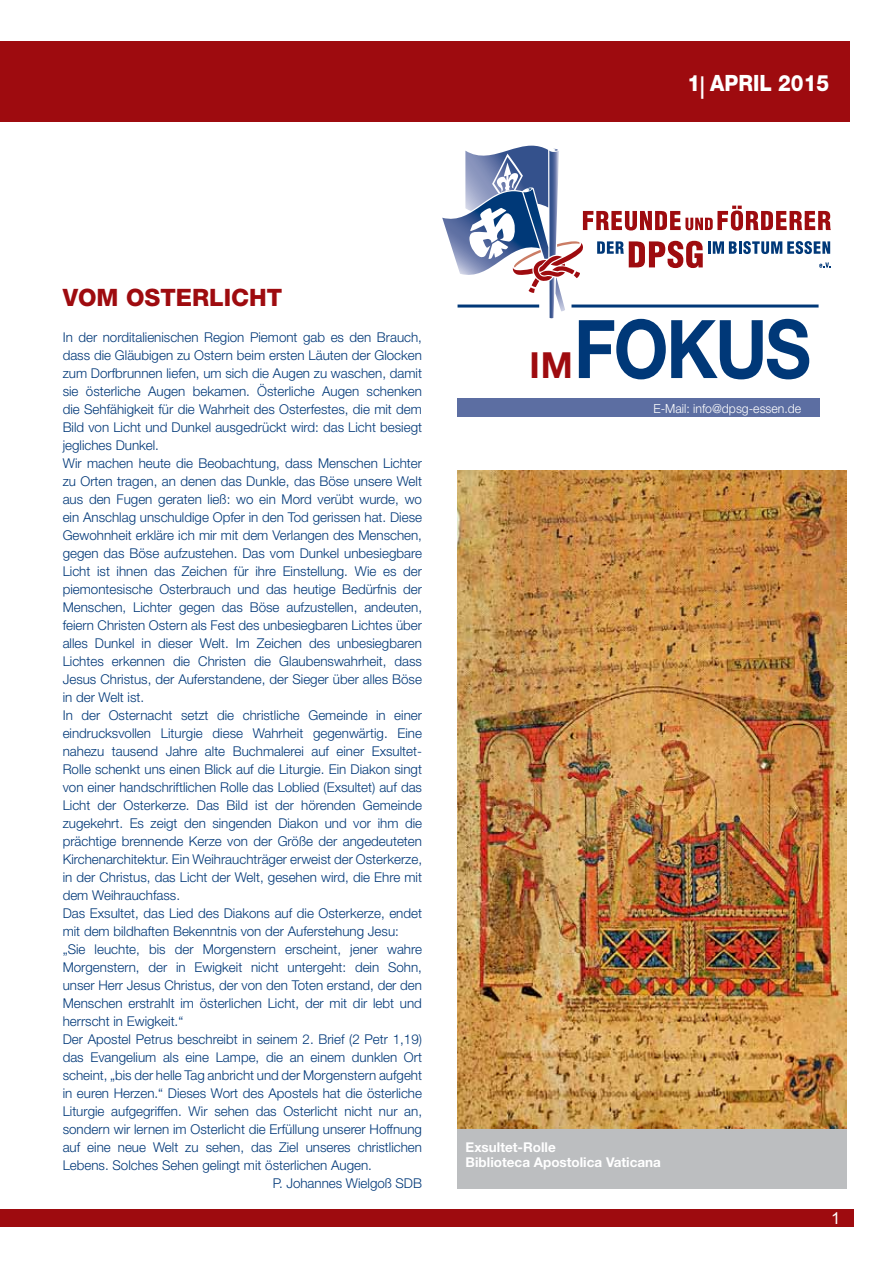
<style>
.page{position:relative;width:893px;height:1263px;background:#fff}
.page>*{position:absolute;margin:0;border:0;box-sizing:border-box;transform-origin:0 0}
.t1{font:700 81px "Helvetica Neue LT Pro";letter-spacing:-.03em;color:#003878;scale:.87 1}
.t2{font:700 36px "Helvetica Neue LT Pro";color:#9e0b0f}
.t3{font:800 24px "Helvetica Neue LT Pro";color:#9e0b0f}
.t4{font:800 22.5px "Helvetica Neue LT Pro";color:#fff;scale:.9 1}
.t5{font:16.5px "Arial";color:#fff}
.t6{font:300 13.5px "Helvetica Neue LT Pro";color:#003878}
.t7{font:700 13.5px/15px "Helvetica Neue LT Pro";color:#fff}
.t8{font:300 12.6px "Helvetica Neue LT Pro";color:#fff}
.s1{font-weight:700}
</style>
<div class="page">
<div style="left:0;top:41px;width:850px;height:80px;background:#9e0b0f"></div>
<div style="left:0;top:1210px;width:854px;height:17px;background:#9e0b0f"></div>
<div style="left:457px;top:1126px;width:390px;height:62px;background:#bcbec0"></div>
<div style="left:458px;top:399px;width:362px;height:18px;background:#5c6ea2"></div>
<img style="left:457px;top:471px;width:389px;height:657px">
<svg style="left:442px;top:146px;width:389px;height:172px"></svg>
<h3 class="t4" style="left:687px;top:70px;width:159px">1<span class="s1">|</span> APRIL 2015</h3>
<h3 class="t3" style="left:63px;top:283px;width:221px">VOM OSTERLICHT</h3>
<p class="t6" style="left:63px;top:329px;width:361px">In der norditalienischen Region Piemont gab es den Brauch,</p>
<p class="t6" style="left:63px;top:347px;width:361px">dass die Gläubigen zu Ostern beim ersten Läuten der Glocken</p>
<p class="t6" style="left:63px;top:365px;width:361px">zum Dorfbrunnen liefen, um sich die Augen zu waschen, damit</p>
<p class="t6" style="left:63px;top:383px;width:361px">sie österliche Augen bekamen. Österliche Augen schenken</p>
<p class="t6" style="left:63px;top:401px;width:361px">die Sehfähigkeit für die Wahrheit des Osterfestes, die mit dem</p>
<p class="t6" style="left:63px;top:419px;width:361px">Bild von Licht und Dunkel ausgedrückt wird: das Licht besiegt</p>
<p class="t6" style="left:63px;top:437px;width:98px">jegliches Dunkel.</p>
<p class="t6" style="left:63px;top:455px;width:361px">Wir machen heute die Beobachtung, dass Menschen Lichter</p>
<p class="t6" style="left:63px;top:473px;width:361px">zu Orten tragen, an denen das Dunkle, das Böse unsere Welt</p>
<p class="t6" style="left:63px;top:491px;width:361px">aus den Fugen geraten ließ: wo ein Mord verübt wurde, wo</p>
<p class="t6" style="left:63px;top:509px;width:361px">ein Anschlag unschuldige Opfer in den Tod gerissen hat. Diese</p>
<p class="t6" style="left:63px;top:527px;width:361px">Gewohnheit erkläre ich mir mit dem Verlangen des Menschen,</p>
<p class="t6" style="left:63px;top:545px;width:361px">gegen das Böse aufzustehen. Das vom Dunkel unbesiegbare</p>
<p class="t6" style="left:63px;top:563px;width:361px">Licht ist ihnen das Zeichen für ihre Einstellung. Wie es der</p>
<p class="t6" style="left:63px;top:581px;width:361px">piemontesische Osterbrauch und das heutige Bedürfnis der</p>
<p class="t6" style="left:63px;top:599px;width:361px">Menschen, Lichter gegen das Böse aufzustellen, andeuten,</p>
<p class="t6" style="left:63px;top:617px;width:361px">feiern Christen Ostern als Fest des unbesiegbaren Lichtes über</p>
<p class="t6" style="left:63px;top:635px;width:361px">alles Dunkel in dieser Welt. Im Zeichen des unbesiegbaren</p>
<p class="t6" style="left:63px;top:653px;width:361px">Lichtes erkennen die Christen die Glaubenswahrheit, dass</p>
<p class="t6" style="left:63px;top:671px;width:361px">Jesus Christus, der Auferstandene, der Sieger über alles Böse</p>
<p class="t6" style="left:63px;top:689px;width:83px">in der Welt ist.</p>
<p class="t6" style="left:63px;top:707px;width:361px">In der Osternacht setzt die christliche Gemeinde in einer</p>
<p class="t6" style="left:63px;top:725px;width:361px">eindrucksvollen Liturgie diese Wahrheit gegenwärtig. Eine</p>
<p class="t6" style="left:63px;top:743px;width:361px">nahezu tausend Jahre alte Buchmalerei auf einer Exsultet-</p>
<p class="t6" style="left:63px;top:761px;width:361px">Rolle schenkt uns einen Blick auf die Liturgie. Ein Diakon singt</p>
<p class="t6" style="left:63px;top:779px;width:361px">von einer handschriftlichen Rolle das Loblied (Exsultet) auf das</p>
<p class="t6" style="left:63px;top:797px;width:361px">Licht der Osterkerze. Das Bild ist der hörenden Gemeinde</p>
<p class="t6" style="left:63px;top:815px;width:361px">zugekehrt. Es zeigt den singenden Diakon und vor ihm die</p>
<p class="t6" style="left:63px;top:833px;width:361px">prächtige brennende Kerze von der Größe der angedeuteten</p>
<p class="t6" style="left:63px;top:851px;width:361px">Kirchenarchitektur. Ein Weihrauchträger erweist der Osterkerze,</p>
<p class="t6" style="left:63px;top:869px;width:361px">in der Christus, das Licht der Welt, gesehen wird, die Ehre mit</p>
<p class="t6" style="left:63px;top:887px;width:119px">dem Weihrauchfass.</p>
<p class="t6" style="left:63px;top:905px;width:361px">Das Exsultet, das Lied des Diakons auf die Osterkerze, endet</p>
<p class="t6" style="left:63px;top:923px;width:338px">mit dem bildhaften Bekenntnis von der Auferstehung Jesu:</p>
<p class="t6" style="left:63px;top:941px;width:361px">„Sie leuchte, bis der Morgenstern erscheint, jener wahre</p>
<p class="t6" style="left:63px;top:959px;width:361px">Morgenstern, der in Ewigkeit nicht untergeht: dein Sohn,</p>
<p class="t6" style="left:63px;top:977px;width:361px">unser Herr Jesus Christus, der von den Toten erstand, der den</p>
<p class="t6" style="left:63px;top:995px;width:361px">Menschen erstrahlt im österlichen Licht, der mit dir lebt und</p>
<p class="t6" style="left:63px;top:1013px;width:122px">herrscht in Ewigkeit.“</p>
<p class="t6" style="left:63px;top:1031px;width:361px">Der Apostel Petrus beschreibt in seinem 2. Brief (2 Petr 1,19)</p>
<p class="t6" style="left:63px;top:1049px;width:361px">das Evangelium als eine Lampe, die an einem dunklen Ort</p>
<p class="t6" style="left:63px;top:1066px;width:361px">scheint, „bis der helle Tag anbricht und der Morgenstern aufgeht</p>
<p class="t6" style="left:63px;top:1084px;width:361px">in euren Herzen.“ Dieses Wort des Apostels hat die österliche</p>
<p class="t6" style="left:63px;top:1102px;width:361px">Liturgie aufgegriffen. Wir sehen das Osterlicht nicht nur an,</p>
<p class="t6" style="left:63px;top:1120px;width:361px">sondern wir lernen im Osterlicht die Erfüllung unserer Hoffnung</p>
<p class="t6" style="left:63px;top:1138px;width:361px">auf eine neue Welt zu sehen, das Ziel unseres christlichen</p>
<p class="t6" style="left:63px;top:1156px;width:311px">Lebens. Solches Sehen gelingt mit österlichen Augen.</p>
<p class="t6" style="left:273px;top:1174px;width:151px">P. Johannes Wielgoß SDB</p>
<h2 class="t2" style="left:529px;top:342px;width:45px">IM</h2>
<h1 class="t1" style="left:574px;top:298px;width:274px">FOKUS</h1>
<p class="t8" style="left:653px;top:401px;width:149px">E-Mail: info@dpsg-essen.de</p>
<p class="t7" style="left:466px;top:1140px;width:197px">Exsultet-Rolle<br>Biblioteca Apostolica Vaticana</p>
<p class="t5" style="left:831px;top:1207px;width:11px">1</p>
</div>
